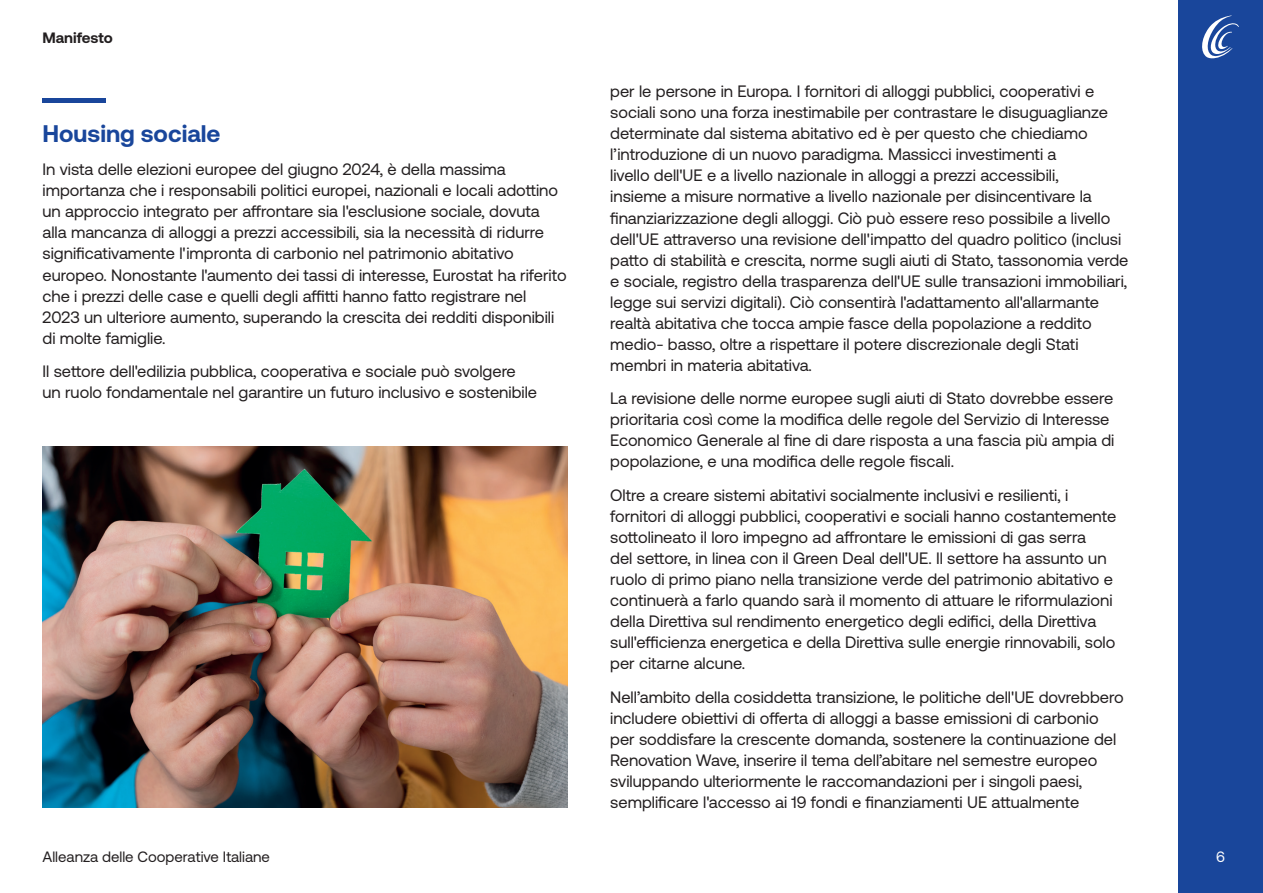
<style>
.page{position:relative;width:1263px;height:893px;background:#fff}
.page>*{position:absolute;margin:0;border:0;box-sizing:border-box;transform-origin:0 0}
.t1{font:700 24px "Aeonik Pro";color:#19469b}
.t2{font:16.5px/21px "Aeonik Pro";color:#231f20}
.t3{font:15px "Aeonik Pro";color:#231f20}
.t4{font:700 15px "Aeonik Pro";color:#231f20}
.t5{font:15px "Aeonik Pro";color:#fff}
</style>
<div class="page">
<div style="left:1178px;top:0;width:85px;height:893px;background:#19469b"></div>
<svg style="left:1202px;top:15px;width:37px;height:44px"></svg>
<hr style="left:43px;top:99px;width:63px;height:4px;background:#19469b">
<img style="left:43px;top:446px;width:525px;height:362px">
<p class="t4" style="left:43px;top:29px;width:72px">Manifesto</p>
<h1 class="t1" style="left:43px;top:120px;width:180px">Housing sociale</h1>
<p class="t2" style="left:43px;top:159px;width:526px">In vista delle elezioni europee del giugno 2024, è della massima importanza che i responsabili politici europei, nazionali e locali adottino un approccio integrato per affrontare sia l'esclusione sociale, dovuta alla mancanza di alloggi a prezzi accessibili, sia la necessità di ridurre significativamente l'impronta di carbonio nel patrimonio abitativo europeo. Nonostante l'aumento dei tassi di interesse, Eurostat ha riferito che i prezzi delle case e quelli degli affitti hanno fatto registrare nel 2023 un ulteriore aumento, superando la crescita dei redditi disponibili di molte famiglie.</p>
<p class="t2" style="left:43px;top:361px;width:496px">Il settore dell'edilizia pubblica, cooperativa e sociale può svolgere un ruolo fondamentale nel garantire un futuro inclusivo e sostenibile</p>
<p class="t2" style="left:610px;top:81px;width:520px">per le persone in Europa. I fornitori di alloggi pubblici, cooperativi e sociali sono una forza inestimabile per contrastare le disuguaglianze determinate dal sistema abitativo ed è per questo che chiediamo l’introduzione di un nuovo paradigma. Massicci investimenti a<br>livello dell'UE e a livello nazionale in alloggi a prezzi accessibili,<br>insieme a misure normative a livello nazionale per disincentivare la finanziarizzazione degli alloggi. Ciò può essere reso possibile a livello dell'UE attraverso una revisione dell'impatto del quadro politico (inclusi patto di stabilità e crescita, norme sugli aiuti di Stato, tassonomia verde e sociale, registro della trasparenza dell'UE sulle transazioni immobiliari, legge sui servizi digitali). Ciò consentirà l'adattamento all'allarmante realtà abitativa che tocca ampie fasce della popolazione a reddito medio- basso, oltre a rispettare il potere discrezionale degli Stati membri in materia abitativa.</p>
<p class="t2" style="left:610px;top:388px;width:506px">La revisione delle norme europee sugli aiuti di Stato dovrebbe essere prioritaria così come la modifica delle regole del Servizio di Interesse Economico Generale al fine di dare risposta a una fascia più ampia di popolazione, e una modifica delle regole fiscali.</p>
<p class="t2" style="left:610px;top:485px;width:508px">Oltre a creare sistemi abitativi socialmente inclusivi e resilienti, i fornitori di alloggi pubblici, cooperativi e sociali hanno costantemente sottolineato il loro impegno ad affrontare le emissioni di gas serra<br>del settore, in linea con il Green Deal dell'UE. Il settore ha assunto un ruolo di primo piano nella transizione verde del patrimonio abitativo e continuerà a farlo quando sarà il momento di attuare le riformulazioni della Direttiva sul rendimento energetico degli edifici, della Direttiva sull'efficienza energetica e della Direttiva sulle energie rinnovabili, solo per citarne alcune.</p>
<p class="t2" style="left:610px;top:687px;width:515px">Nell’ambito della cosiddetta transizione, le politiche dell'UE dovrebbero includere obiettivi di offerta di alloggi a basse emissioni di carbonio per soddisfare la crescente domanda, sostenere la continuazione del Renovation Wave, inserire il tema dell’abitare nel semestre europeo sviluppando ulteriormente le raccomandazioni per i singoli paesi, semplificare l'accesso ai 19 fondi e finanziamenti UE attualmente</p>
<p class="t3" style="left:43px;top:848px;width:229px">Alleanza delle Cooperative Italiane</p>
<p class="t5" style="left:1216px;top:848px;width:10px">6</p>
</div>
